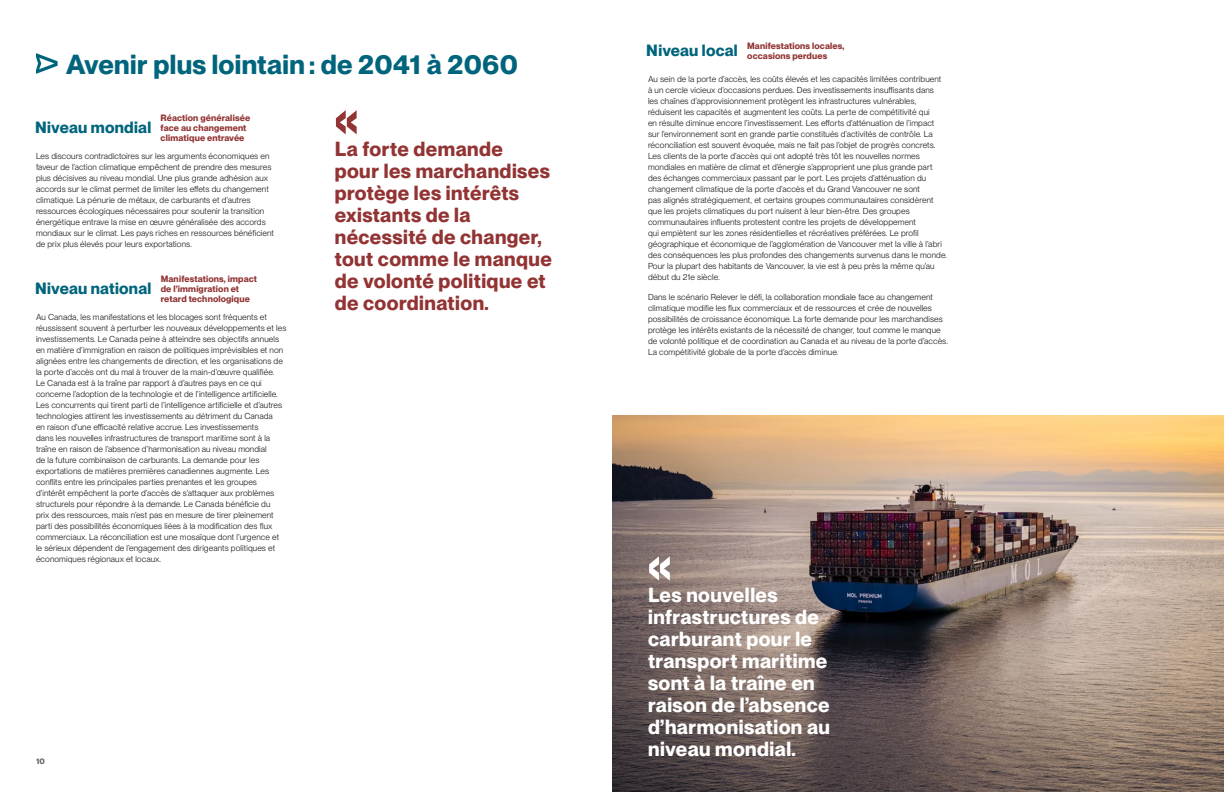
<style>
.page{position:relative;width:1224px;height:792px;background:#fff}
.page>*{position:absolute;margin:0;border:0;box-sizing:border-box;transform-origin:0 0}
.t1{font:700 52px "PP Neue Montreal";color:#923433}
.t2{font:700 52px "PP Neue Montreal";color:#fff}
.t3{font:700 27px "PP Neue Montreal";letter-spacing:.01em;color:#00657c}
.t4{font:700 20px/22px "PP Neue Montreal";letter-spacing:.02em;color:#923433}
.t5{font:700 20px/22px "PP Neue Montreal";letter-spacing:.02em;color:#fff}
.t6{font:700 16px "PP Neue Montreal";letter-spacing:.015em;color:#00657c}
.t7{font:700 9px/10px "PP Neue Montreal";letter-spacing:.015em;color:#923433}
.t8{font:8.5px/11px "PP Neue Montreal";letter-spacing:.01em;color:#231f20}
.t9{font:700 8px "PP Neue Montreal";color:#63656a}
</style>
<div class="page">
<img style="left:612px;top:416px;width:612px;height:376px">
<svg style="left:36px;top:53px;width:22px;height:21px"></svg>
<h2 class="t3" style="left:66px;top:48px;width:453px">Avenir plus lointain : de 2041 à 2060</h2>
<h3 class="t6" style="left:35px;top:118px;width:118px">Niveau mondial</h3>
<p class="t7" style="left:161px;top:113px;width:91px">Réaction généralisée face au changement climatique entravée</p>
<p class="t8" style="left:36px;top:151px;width:240px">Les discours contradictoires sur les arguments économiques en faveur de l’action climatique empêchent de prendre des mesures plus décisives au niveau mondial. Une plus grande adhésion aux accords sur le climat permet de limiter les effets du changement climatique. La pénurie de métaux, de carburants et d’autres ressources écologiques nécessaires pour soutenir la transition énergétique entrave la mise en œuvre généralisée des accords mondiaux sur le climat. Les pays riches en ressources bénéficient de prix plus élevés pour leurs exportations.</p>
<h3 class="t6" style="left:35px;top:279px;width:118px">Niveau national</h3>
<p class="t7" style="left:161px;top:274px;width:98px">Manifestations, impact de l’immigration et retard technologique</p>
<p class="t8" style="left:36px;top:312px;width:252px">Au Canada, les manifestations et les blocages sont fréquents et réussissent souvent à perturber les nouveaux développements et les investissements. Le Canada peine à atteindre ses objectifs annuels en matière d’immigration en raison de politiques imprévisibles et non alignées entre les changements de direction, et les organisations de la porte d’accès ont du mal à trouver de la main-d’œuvre qualifiée.<br>Le Canada est à la traîne par rapport à d’autres pays en ce qui concerne l’adoption de la technologie et de l’intelligence artificielle.<br>Les concurrents qui tirent parti de l’intelligence artificielle et d’autres technologies attirent les investissements au détriment du Canada<br>en raison d’une efficacité relative accrue. Les investissements<br>dans les nouvelles infrastructures de transport maritime sont à la traîne en raison de l’absence d’harmonisation au niveau mondial<br>de la future combinaison de carburants. La demande pour les exportations de matières premières canadiennes augmente. Les conflits entre les principales parties prenantes et les groupes d’intérêt empêchent la porte d’accès de s’attaquer aux problèmes structurels pour répondre à la demande. Le Canada bénéficie du<br>prix des ressources, mais n’est pas en mesure de tirer pleinement parti des possibilités économiques liées à la modification des flux commerciaux. La réconciliation est une mosaïque dont l’urgence et le sérieux dépendent de l’engagement des dirigeants politiques et économiques régionaux et locaux.</p>
<h1 class="t1" style="left:334px;top:86px;width:27px">«</h1>
<h3 class="t4" style="left:335px;top:138px;width:219px">La forte demande pour les marchandises protège les intérêts existants de la nécessité de changer, tout comme le manque de volonté politique et de coordination.</h3>
<p class="t9" style="left:36px;top:756px;width:10px">10</p>
<h3 class="t6" style="left:646px;top:41px;width:93px">Niveau local</h3>
<p class="t7" style="left:747px;top:41px;width:99px">Manifestations locales, occasions perdues</p>
<p class="t8" style="left:648px;top:74px;width:300px">Au sein de la porte d’accès, les coûts élevés et les capacités limitées contribuent à un cercle vicieux d’occasions perdues. Des investissements insuffisants dans<br>les chaînes d’approvisionnement protègent les infrastructures vulnérables, réduisent les capacités et augmentent les coûts. La perte de compétitivité qui<br>en résulte diminue encore l’investissement. Les efforts d’atténuation de l’impact sur l’environnement sont en grande partie constitués d’activités de contrôle. La réconciliation est souvent évoquée, mais ne fait pas l’objet de progrès concrets.<br>Les clients de la porte d’accès qui ont adopté très tôt les nouvelles normes mondiales en matière de climat et d’énergie s’approprient une plus grande part des échanges commerciaux passant par le port. Les projets d’atténuation du changement climatique de la porte d’accès et du Grand Vancouver ne sont<br>pas alignés stratégiquement, et certains groupes communautaires considèrent que les projets climatiques du port nuisent à leur bien-être. Des groupes communautaires influents protestent contre les projets de développement<br>qui empiètent sur les zones résidentielles et récréatives préférées. Le profil géographique et économique de l’agglomération de Vancouver met la ville à l’abri des conséquences les plus profondes des changements survenus dans le monde.<br>Pour la plupart des habitants de Vancouver, la vie est à peu près la même qu’au début du 21e siècle.</p>
<p class="t8" style="left:648px;top:292px;width:302px">Dans le scénario Relever le défi, la collaboration mondiale face au changement climatique modifie les flux commerciaux et de ressources et crée de nouvelles possibilités de croissance économique. La forte demande pour les marchandises protège les intérêts existants de la nécessité de changer, tout comme le manque de volonté politique et de coordination au Canada et au niveau de la porte d’accès.<br>La compétitivité globale de la porte d’accès diminue.</p>
<h1 class="t2" style="left:647px;top:532px;width:27px">«</h1>
<h3 class="t5" style="left:648px;top:584px;width:183px">Les nouvelles infrastructures de carburant pour le transport maritime sont à la traîne en raison de l’absence d’harmonisation au niveau mondial.</h3>
</div>
